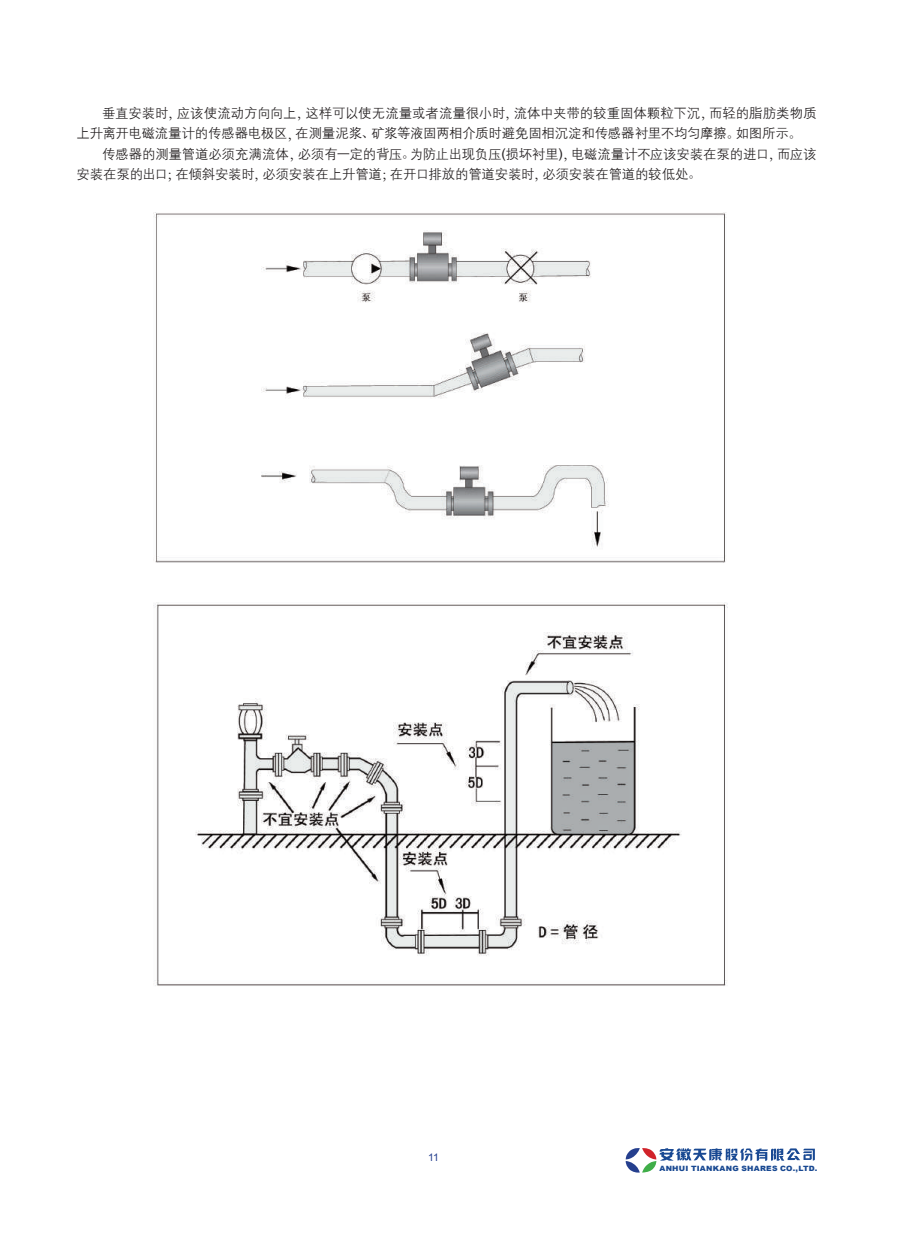
<style>
.page{position:relative;width:906px;height:1238px;background:#fff}
.page>*{position:absolute;margin:0;border:0;box-sizing:border-box;transform-origin:0 0}
.t1{font:13.5px/20.2px "H Yg 2 gj";letter-spacing:-.02em;color:#231f20}
.t2{font:10.5px "Arial";color:#253f8e}
.t3{font:900 7.2px "Arial";letter-spacing:.03em;color:#194992;scale:1.05 1}
.s1{font-family:"Adobe Song Std";font-weight:300}
.s2{font-family:"Arial"}
</style>
<div class="page">
<svg style="left:625px;top:1148px;width:190px;height:24px"></svg>
<img style="left:153px;top:213px;width:574px;height:349px">
<img style="left:153px;top:602px;width:574px;height:384px">
<p class="t1" style="left:77px;top:103px;width:741px;text-indent:25px">垂直安装时<span class="s1">，</span>应该使流动方向向上<span class="s1">，</span>这样可以使无流量或者流量很小时<span class="s1">，</span>流体中夹带的较重固体颗粒下沉<span class="s1">，</span>而轻的脂肪类物质上升离开电磁流量计的传感器电极区<span class="s1">，</span>在测量泥浆<span class="s1">、</span>矿浆等液固两相介质时避免固相沉淀和传感器衬里不均匀摩擦<span class="s1">。</span>如图所示<span class="s1">。</span></p>
<p class="t1" style="left:77px;top:143px;width:741px;text-indent:26px">传感器的测量管道必须充满流体<span class="s1">，</span>必须有一定的背压<span class="s1">。</span>为防止出现负压<span class="s2">(</span>损坏衬里<span class="s2">)</span><span class="s1">，</span>电磁流量计不应该安装在泵的进口<span class="s1">，</span>而应该安装在泵的出口<span class="s1">；</span>在倾斜安装时<span class="s1">，</span>必须安装在上升管道<span class="s1">；</span>在开口排放的管道安装时<span class="s1">，</span>必须安装在管道的较低处<span class="s1">。</span></p>
<p class="t2" style="left:428px;top:1150px;width:12px">11</p>
<p class="t3" style="left:659px;top:1162px;width:152px">ANHUI TIANKANG SHARES CO.,LTD.</p>
</div>
